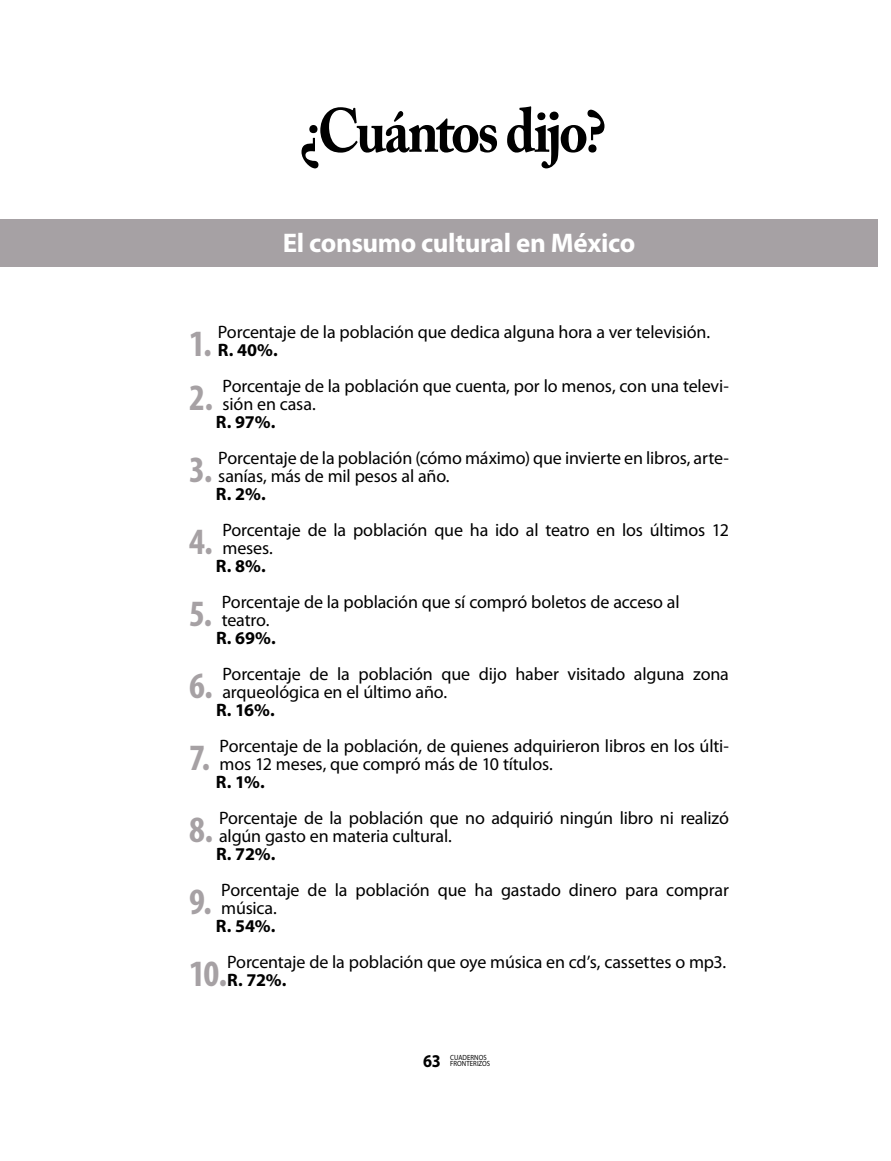
<style>
.page{position:relative;width:891px;height:1161px;background:#fff}
.page>*{position:absolute;margin:0;border:0;box-sizing:border-box;transform-origin:0 0}
.t1{font:700 61.5px "Adobe Caslon Pro";letter-spacing:-.05em;color:#000;scale:.9 1}
.t2{font:700 condensed 37.2px "Myriad Pro";color:#a6a1a4}
.t3{font:700 27px "Myriad Pro";letter-spacing:-.015em;color:#fff}
.t4{font:18px/18px "Myriad Pro";letter-spacing:-.01em;color:#000}
.t5{font:700 18px "Myriad Pro";letter-spacing:-.015em;color:#000}
.t6{font:700 18px "Myriad Pro";letter-spacing:-.015em;color:#000;scale:.9 1}
.t7{font:7.5px/6px "Myriad Pro";color:#000;scale:.9 1}
</style>
<div class="page">
<div style="left:0;top:219px;width:878px;height:48px;background:#a6a1a4"></div>
<h1 class="t1" style="left:299px;top:95px;width:342px">¿Cuántos dijo?</h1>
<h3 class="t3" style="left:283px;top:225px;width:354px">El consumo cultural en México</h3>
<h2 class="t2" style="left:189px;top:321px;width:24px">1.</h2>
<p class="t4" style="left:218px;top:323px;width:494px">Porcentaje de la población que dedica alguna hora a ver televisión.</p>
<p class="t5" style="left:218px;top:338px;width:62px">R. 40%.</p>
<h2 class="t2" style="left:189px;top:375px;width:26px">2.</h2>
<p class="t4" style="left:223px;top:377px;width:508px">Porcentaje de la población que cuenta, por lo menos, con una televi&shy;sión en casa.</p>
<p class="t5" style="left:216px;top:410px;width:61px">R. 97%.</p>
<h2 class="t2" style="left:189px;top:447px;width:25px">3.</h2>
<p class="t4" style="left:218px;top:449px;width:512px">Porcentaje de la población (cómo máximo) que invierte en libros, arte&shy;sanías, más de mil pesos al año.</p>
<p class="t5" style="left:216px;top:482px;width:51px">R. 2%.</p>
<h2 class="t2" style="left:189px;top:519px;width:25px">4.</h2>
<p class="t4" style="left:222px;top:521px;width:508px">Porcentaje de la población que ha ido al teatro en los últimos 12 meses.</p>
<p class="t5" style="left:216px;top:554px;width:51px">R. 8%.</p>
<h2 class="t2" style="left:189px;top:591px;width:25px">5.</h2>
<p class="t4" style="left:222px;top:593px;width:459px">Porcentaje de la población que sí compró boletos de acceso al teatro.</p>
<p class="t5" style="left:216px;top:626px;width:61px">R. 69%.</p>
<h2 class="t2" style="left:189px;top:663px;width:25px">6.</h2>
<p class="t4" style="left:222px;top:665px;width:508px">Porcentaje de la población que dijo haber visitado alguna zona arqueológica en el último año.</p>
<p class="t5" style="left:216px;top:698px;width:60px">R. 16%.</p>
<h2 class="t2" style="left:189px;top:735px;width:23px">7.</h2>
<p class="t4" style="left:220px;top:737px;width:511px">Porcentaje de la población, de quienes adquirieron libros en los últi&shy;mos 12 meses, que compró más de 10 títulos.</p>
<p class="t5" style="left:216px;top:770px;width:50px">R. 1%.</p>
<h2 class="t2" style="left:189px;top:807px;width:26px">8.</h2>
<p class="t4" style="left:219px;top:809px;width:511px">Porcentaje de la población que no adquirió ningún libro ni realizó algún gasto en materia cultural.</p>
<p class="t5" style="left:216px;top:842px;width:61px">R. 72%.</p>
<h2 class="t2" style="left:189px;top:879px;width:24px">9.</h2>
<p class="t4" style="left:221px;top:881px;width:509px">Porcentaje de la población que ha gastado dinero para comprar música.</p>
<p class="t5" style="left:216px;top:914px;width:61px">R. 54%.</p>
<h2 class="t2" style="left:189px;top:951px;width:40px">10.</h2>
<p class="t4" style="left:227px;top:953px;width:501px">Porcentaje de la población que oye música en cd’s, cassettes o mp3.</p>
<p class="t5" style="left:227px;top:968px;width:61px">R. 72%.</p>
<p class="t6" style="left:423px;top:1049px;width:21px">63</p>
<p class="t7" style="left:450px;top:1054px;width:45px">CUADERNOS<br>FronterIZOs</p>
</div>
